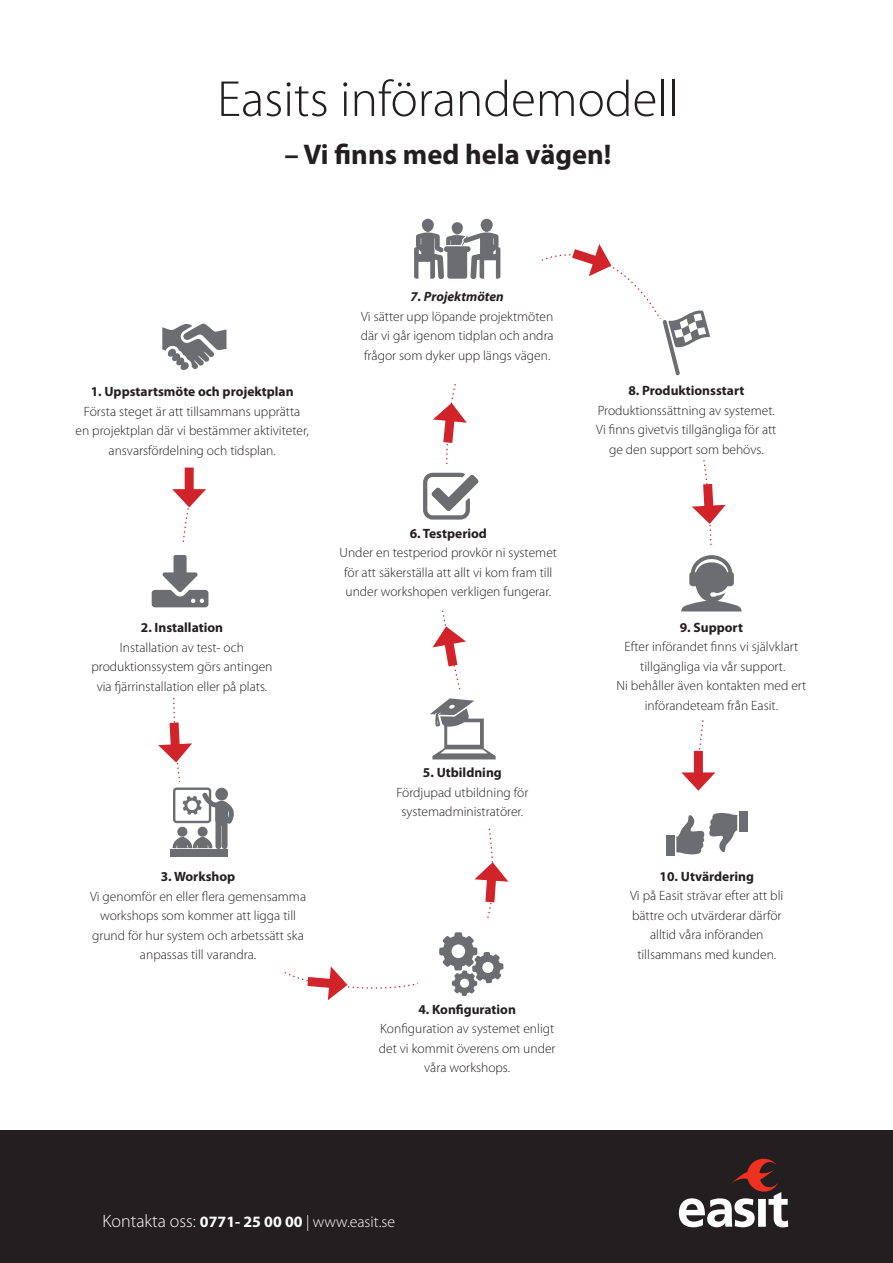
<style>
.page{position:relative;width:893px;height:1263px;background:#fff}
.page>*{position:absolute;margin:0;border:0;box-sizing:border-box;transform-origin:0 0}
.t1{font:300 51px "Myriad Pro";color:#231f20}
.t2{font:700 28.5px "Myriad Pro";color:#231f20}
.t3{font:300 15.9px "Myriad Pro";color:#fff}
.t4{font:300 13.5px/19.5px "Myriad Pro";color:#231f20;text-align:center}
.t5{font:700 13.5px "Myriad Pro";color:#231f20}
.t6{font:italic 700 13.5px "Myriad Pro";color:#231f20}
.s1{font-size:18px}
.s2{font-weight:700}
</style>
<div class="page">
<svg style="left:162px;top:323px;width:64px;height:47px"></svg>
<svg style="left:663px;top:310px;width:47px;height:65px"></svg>
<div style="left:666px;top:836px;width:9px;height:20px;background:#6c6d70"></div>
<div style="left:739px;top:811px;width:9px;height:21px;background:#6c6d70"></div>
<svg style="left:676px;top:813px;width:61px;height:41px"></svg>
<div style="left:185px;top:468px;width:9px;height:28px;background:#d1232a"></div>
<svg style="left:172px;top:489px;width:34px;height:18px"></svg>
<svg style="left:158px;top:713px;width:34px;height:49px"></svg>
<svg style="left:298px;top:966px;width:50px;height:34px"></svg>
<svg style="left:433px;top:403px;width:34px;height:48px"></svg>
<svg style="left:564px;top:244px;width:48px;height:32px"></svg>
<svg style="left:692px;top:475px;width:34px;height:49px"></svg>
<div style="left:694px;top:751px;width:9px;height:29px;background:#d1232a"></div>
<svg style="left:681px;top:772px;width:34px;height:19px"></svg>
<svg style="left:474px;top:862px;width:34px;height:47px"></svg>
<div style="left:171px;top:850px;width:57px;height:7px;background:#6c6d70"></div>
<svg style="left:172px;top:787px;width:62px;height:62px"></svg>
<svg style="left:432px;top:626px;width:34px;height:50px"></svg>
<svg style="left:430px;top:698px;width:66px;height:61px"></svg>
<svg style="left:423px;top:472px;width:55px;height:48px"></svg>
<div style="left:452px;top:222px;width:11px;height:12px;background:#6c6d70;border-radius:50%"></div>
<div style="left:481px;top:219px;width:12px;height:13px;background:#6c6d70;border-radius:50%"></div>
<div style="left:422px;top:219px;width:12px;height:13px;background:#6c6d70;border-radius:50%"></div>
<svg style="left:414px;top:232px;width:86px;height:47px"></svg>
<svg style="left:681px;top:555px;width:61px;height:56px"></svg>
<svg style="left:439px;top:932px;width:65px;height:64px"></svg>
<svg style="left:152px;top:555px;width:56px;height:52px"></svg>
<div style="left:0;top:1130px;width:893px;height:133px;background:#231f20"></div>
<svg style="left:679px;top:1159px;width:109px;height:68px"></svg>
<h1 class="t1" style="left:217px;top:71px;width:463px">Easits införandemodell</h1>
<h2 class="t2" style="left:285px;top:138px;width:328px">– Vi finns med hela vägen!</h2>
<p class="t5" style="left:91px;top:384px;width:204px">1. Uppstartsmöte och projektplan</p>
<p class="t4" style="left:76px;top:402px;width:235px">Första steget är att tillsammans upprätta en projektplan där vi bestämmer aktiviteter, ansvarsfördelning och tidsplan.</p>
<p class="t5" style="left:141px;top:620px;width:84px">2. Installation</p>
<p class="t4" style="left:91px;top:638px;width:183px">Installation av test- och produktionssystem görs antingen via fjärrinstallation eller på plats.</p>
<p class="t5" style="left:161px;top:869px;width:76px">3. Workshop</p>
<p class="t4" style="left:90px;top:886px;width:218px">Vi genomför en eller flera gemensamma workshops som kommer att ligga till grund för hur system och arbetssätt ska anpassas till varandra.</p>
<p class="t6" style="left:411px;top:288px;width:95px">7. Projektmöten</p>
<p class="t4" style="left:361px;top:306px;width:195px;text-align:justify">Vi sätter upp löpande projektmöten där vi går igenom tidplan och andra frågor som dyker upp längs vägen.</p>
<p class="t5" style="left:410px;top:525px;width:79px">6. Testperiod</p>
<p class="t4" style="left:340px;top:543px;width:219px">Under en testperiod provkör ni systemet för att säkerställa att allt vi kom fram till under workshopen verkligen fungerar.</p>
<p class="t5" style="left:423px;top:765px;width:80px">5. Utbildning</p>
<p class="t4" style="left:396px;top:782px;width:133px">Fördjupad utbildning för systemadministratörer.</p>
<p class="t5" style="left:418px;top:1002px;width:99px">4. Konfiguration</p>
<p class="t4" style="left:379px;top:1019px;width:178px">Konfiguration av systemet enligt det vi kommit överens om under våra workshops.</p>
<p class="t5" style="left:628px;top:383px;width:118px">8. Produktionsstart</p>
<p class="t4" style="left:596px;top:400px;width:182px">Produktionssättning av systemet.<br>Vi finns givetvis tillgängliga för att ge den support som behövs.</p>
<p class="t5" style="left:680px;top:619px;width:65px">9. Support</p>
<p class="t4" style="left:616px;top:637px;width:192px">Efter införandet finns vi självklart tillgängliga via vår support.<br>Ni behåller även kontakten med ert införandeteam från Easit.</p>
<p class="t5" style="left:660px;top:869px;width:96px">10. Utvärdering</p>
<p class="t4" style="left:630px;top:886px;width:155px">Vi på Easit strävar efter att bli bättre och utvärderar därför alltid våra införanden tillsammans med kunden.</p>
<p class="t3" style="left:102px;top:1213px;width:294px"><span class="s1">Kontakta oss:</span> <span class="s2">0771- 25 00 00</span> | www.easit.se</p>
</div>
